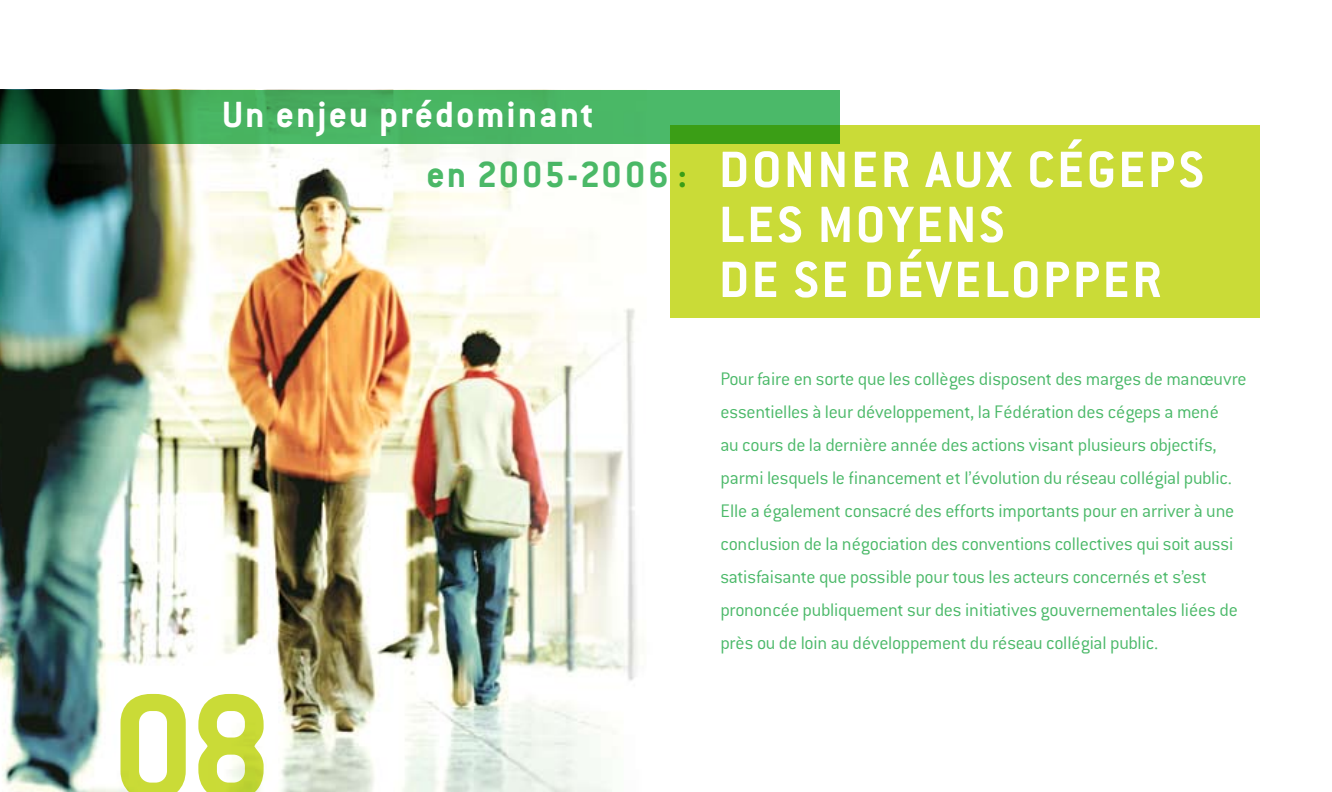
<style>
.page{position:relative;width:1332px;height:792px;background:#fff}
.page>*{position:absolute;margin:0;border:0;box-sizing:border-box;transform-origin:0 0}
.t1{font:700 56px/55px "Conduit ITC";letter-spacing:.05em;color:#fff}
.t2{font:700 40px "Conduit ITC";letter-spacing:.05em;color:#fff}
.t3{font:700 40px "Conduit ITC";letter-spacing:.05em;color:#4bb969}
.t4{font:300 20px/33px "Conduit ITC";letter-spacing:-.015em;color:#4bb969}
</style>
<div class="page">
<img style="left:0;top:144px;width:638px;height:648px">
<div style="left:670px;top:125px;width:590px;height:193px;background:#cadb37"></div>
<svg style="left:0;top:90px;width:840px;height:54px;fill:#48b362"></svg>
<svg style="left:121px;top:694px;width:143px;height:98px"></svg>
<h2 class="t2" style="left:222px;top:91px;width:373px">Un enjeu prédominant</h2>
<h2 class="t3" style="left:426px;top:151px;width:262px">en 2005-2006 :</h2>
<h1 class="t1" style="left:719px;top:141px;width:486px">DONNER AUX CÉGEPS<br>LES MOYENS<br>DE SE DÉVELOPPER</h1>
<p class="t4" style="left:720px;top:362px;width:528px">Pour faire en sorte que les collèges disposent des marges de manœuvre essentielles à leur développement, la Fédération des cégeps a mené<br>au cours de la dernière année des actions visant plusieurs objectifs, parmi lesquels le financement et l’évolution du réseau collégial public.<br>Elle a également consacré des efforts importants pour en arriver à une conclusion de la négociation des conventions collectives qui soit aussi satisfaisante que possible pour tous les acteurs concernés et s’est prononcée publiquement sur des initiatives gouvernementales liées de près ou de loin au développement du réseau collégial public.</p>
</div>
